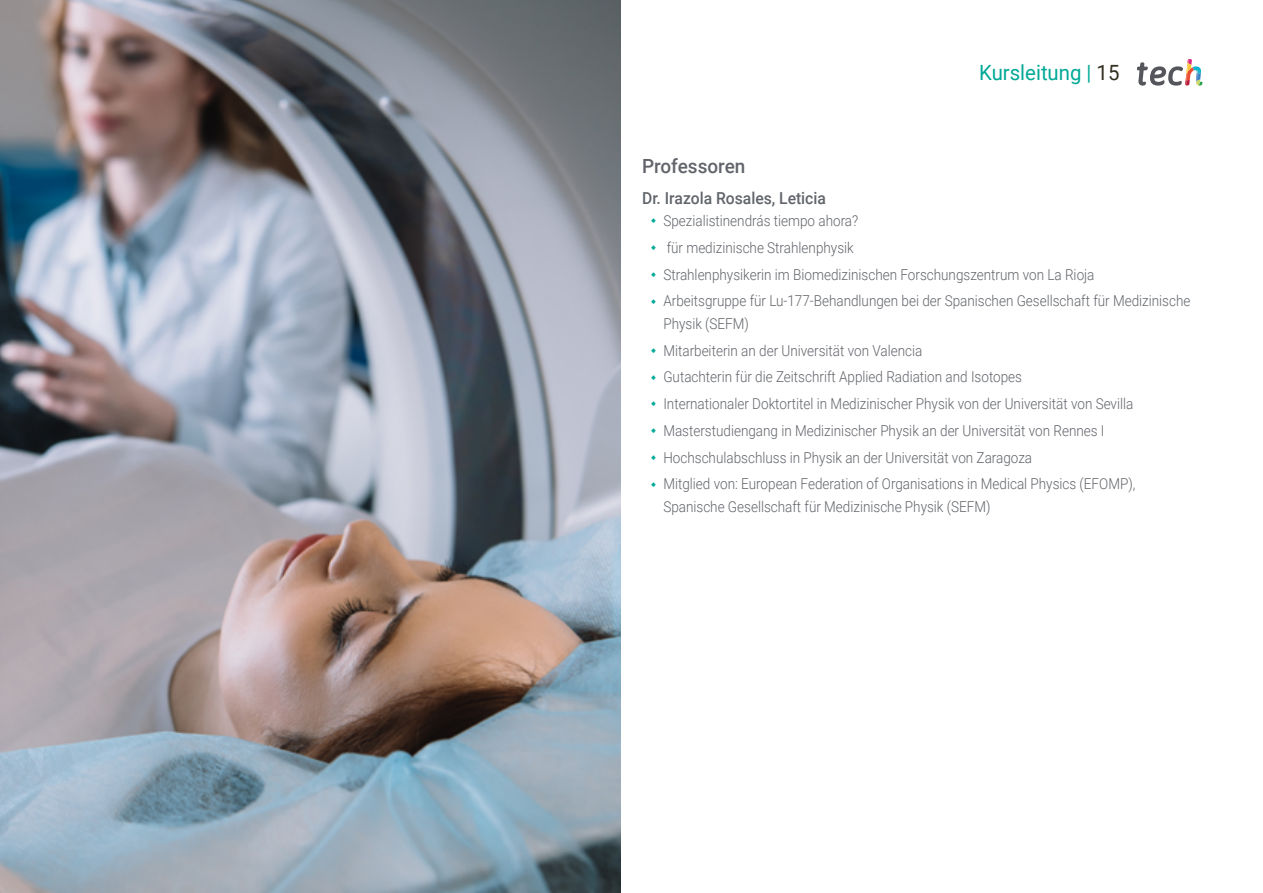
<style>
.page{position:relative;width:1263px;height:893px;background:#fff}
.page>*{position:absolute;margin:0;border:0;box-sizing:border-box;transform-origin:0 0}
.t1{font:21px "Roboto";color:#00a996}
.t2{font:500 19.5px "Roboto";color:#61646a}
.t3{font:500 16.5px "Roboto";color:#61646a;scale:.95 1}
.t4{font:300 15px/26.7px "Roboto";color:#61646a;scale:.9 1}
.s1{color:#312e20}
</style>
<div class="page">
<img style="left:0;top:0;width:621px;height:893px">
<svg style="left:1137px;top:59px;width:65px;height:27px"></svg>
<h1 class="t1" style="left:979px;top:57px;width:142px">Kursleitung | <span class="s1">15</span></h1>
<h2 class="t2" style="left:642px;top:153px;width:105px">Professoren</h2>
<p class="t3" style="left:642px;top:186px;width:195px">Dr. Irazola Rosales, Leticia</p>
<p class="t4" style="left:663px;top:207px;width:587px">Spezialistinendrás tiempo ahora?<br>für medizinische Strahlenphysik<br>Strahlenphysikerin im Biomedizinischen Forschungszentrum von La Rioja<br>Arbeitsgruppe für Lu-177-Behandlungen bei der Spanischen Gesellschaft für Medizinische</p>
<p class="t4" style="left:663px;top:310px;width:526px">Physik (SEFM)<br>Mitarbeiterin an der Universität von Valencia<br>Gutachterin für die Zeitschrift Applied Radiation and Isotopes<br>Internationaler Doktortitel in Medizinischer Physik von der Universität von Sevilla Masterstudiengang in Medizinischer Physik an der Universität von Rennes I Hochschulabschluss in Physik an der Universität von Zaragoza<br>Mitglied von: European Federation of Organisations in Medical Physics (EFOMP),</p>
<p class="t4" style="left:663px;top:493px;width:365px">Spanische Gesellschaft für Medizinische Physik (SEFM)</p>
</div>
